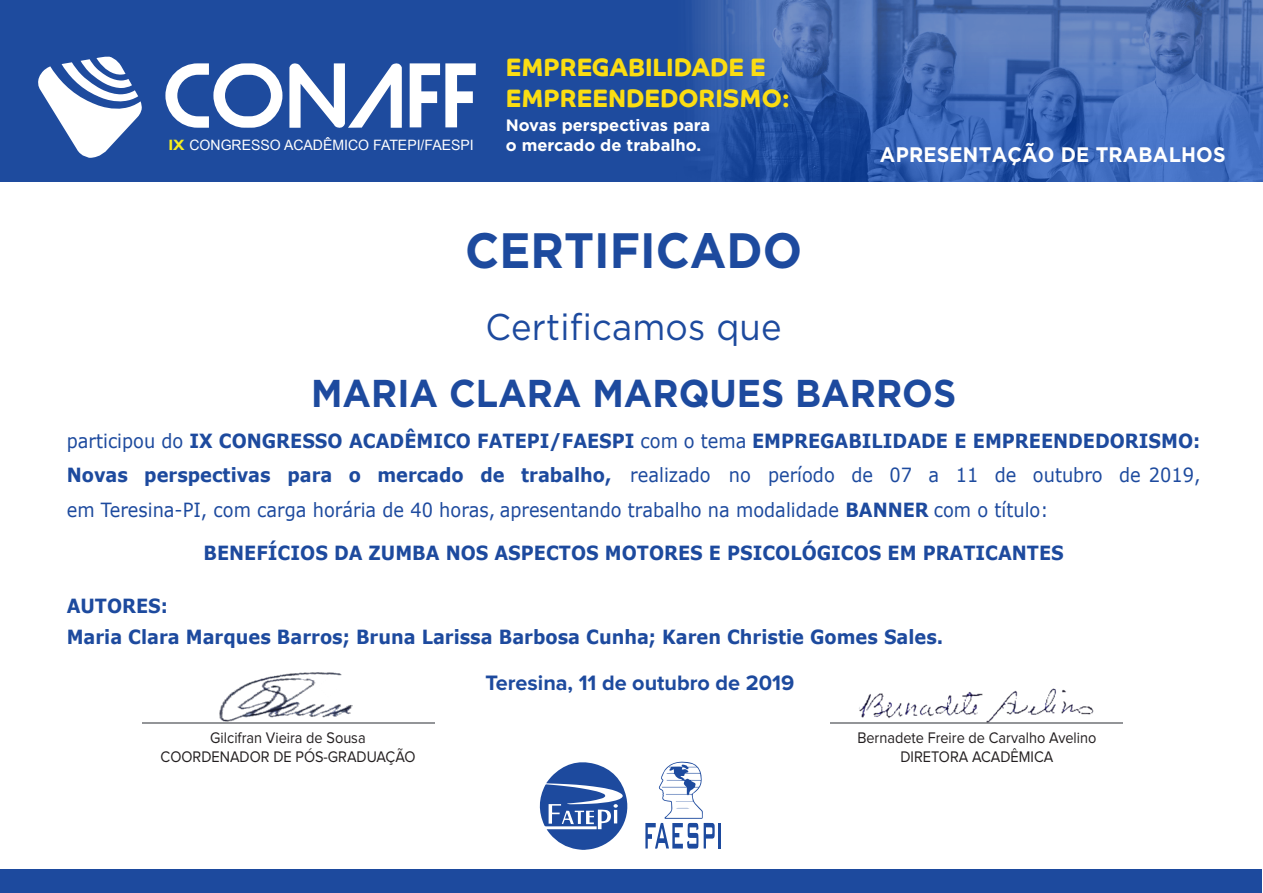
<style>
.page{position:relative;width:1263px;height:893px;background:#fff}
.page>*{position:absolute;margin:0;border:0;box-sizing:border-box;transform-origin:0 0}
.t1{font:700 49.65px "Gotham";color:#1d4a9e;scale:.93 1}
.t2{font:700 38.7px "Gotham";color:#1d4a9e;scale:.93 1}
.t3{font:37.2px "Gotham";letter-spacing:.005em;color:#1d4a9e;scale:.93 1}
.t4{font:700 25.35px/30.3px "Co Headline Corp";color:#fbdd12}
.t5{font:700 21.6px "Proxima Nova";color:#1d4a9e}
.t6{font:700 21px "Gotham";letter-spacing:.01em;color:#fff;scale:.93 1}
.t7{font:19.5px/34.5px "Verdana";color:#1d4a9e;text-align:justify;scale:.91 1}
.t8{font:700 19.5px/30.9px "Verdana";color:#1d4a9e;scale:.91 1}
.t9{font:700 16.5px "Gotham";color:#fff}
.t10{font:15.9px/19px "Proxima Nova";color:#231f20;text-align:center;scale:.91 1}
.t11{font:14.25px "Arial Narrow";color:#fff;scale:1.2 1}
.s1{font-family:"Arial";font-weight:700;color:#f7ee1f}
.s2{font-weight:700}
</style>
<div class="page">
<svg style="left:788px;top:0;width:475px;height:182px;background:#426ab4"></svg>
<svg style="left:0;top:0;width:788px;height:182px;background:#204d9f"></svg>
<svg style="left:165px;top:63px;width:117px;height:65px"></svg>
<svg style="left:289px;top:63px;width:113px;height:65px"></svg>
<svg style="left:410px;top:63px;width:66px;height:64px"></svg>
<svg style="left:34px;top:56px;width:108px;height:102px"></svg>
<div style="left:0;top:869px;width:1262px;height:24px;background:#1d4a9e"></div>
<hr style="left:142px;top:722px;width:292px;height:1px;background:#939598">
<hr style="left:831px;top:722px;width:292px;height:1px;background:#939598">
<img style="left:213px;top:672px;width:147px;height:52px">
<img style="left:853px;top:688px;width:252px;height:36px">
<hr style="left:718px;top:823px;width:3px;height:26px;background:#1d4a9e">
<svg style="left:645px;top:761px;width:70px;height:88px"></svg>
<svg style="left:539px;top:762px;width:89px;height:88px"></svg>
<p class="t4" style="left:506px;top:53px;width:286px">EMPREGABILIDADE E<br>EMPREENDEDORISMO:</p>
<p class="t9" style="left:506px;top:116px;width:206px">Novas perspectivas para</p>
<p class="t11" style="left:168px;top:134px;width:256px"><span class="s1">IX</span> CONGRESSO ACADÊMICO FATEPI/FAESPI</p>
<p class="t9" style="left:506px;top:136px;width:197px">o mercado de trabalho.</p>
<h1 class="t1" style="left:465px;top:222px;width:364px">CERTIFICADO</h1>
<p class="t6" style="left:880px;top:143px;width:373px">APRESENTAÇÃO DE TRABALHOS</p>
<h3 class="t3" style="left:485px;top:306px;width:320px">Certificamos que</h3>
<h2 class="t2" style="left:311px;top:371px;width:695px">MARIA CLARA MARQUES BARROS</h2>
<p class="t7" style="left:67px;top:423px;width:1247px">participou do <span class="s2">IX CONGRESSO ACADÊMICO FATEPI/FAESPI</span> com o tema <span class="s2">EMPREGABILIDADE E EMPREENDEDORISMO:<br>Novas perspectivas para o mercado de trabalho,</span> realizado no período de 07 a 11 de outubro de 2019, em Teresina-PI, com carga horária de 40 horas, apresentando trabalho na modalidade <span class="s2">BANNER</span> com o título:</p>
<p class="t8" style="left:203px;top:537px;width:947px">BENEFÍCIOS DA ZUMBA NOS ASPECTOS MOTORES E PSICOLÓGICOS EM PRATICANTES</p>
<p class="t8" style="left:67px;top:590px;width:965px">AUTORES:<br>Maria Clara Marques Barros; Bruna Larissa Barbosa Cunha; Karen Christie Gomes Sales.</p>
<p class="t5" style="left:485px;top:673px;width:310px">Teresina, 11 de outubro de 2019</p>
<p class="t10" style="left:161px;top:728px;width:282px">Gilcifran Vieira de Sousa<br>COORDENADOR DE PÓS-GRADUAÇÃO</p>
<p class="t10" style="left:857px;top:728px;width:264px">Bernadete Freire de Carvalho Avelino<br>DIRETORA ACADÊMICA</p>
</div>
